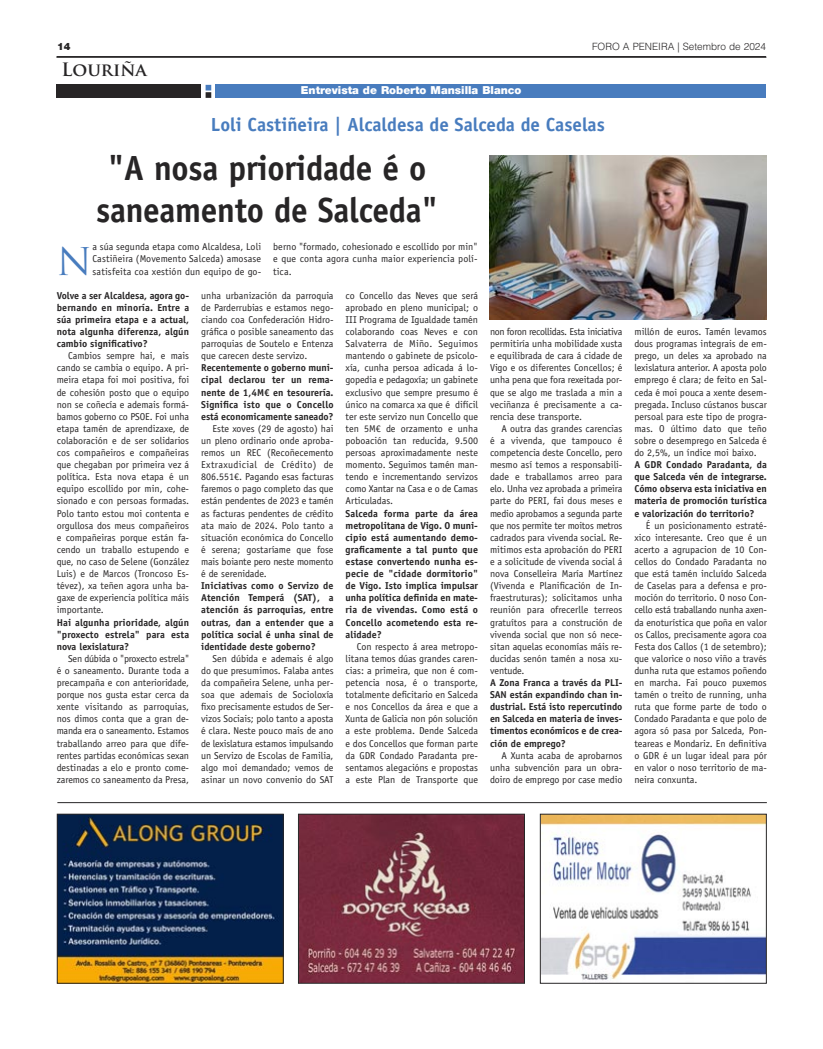
<style>
.page{position:relative;width:823px;height:1049px;background:#fff}
.page>*{position:absolute;margin:0;border:0;box-sizing:border-box;transform-origin:0 0}
.t1{font:37.2px "Trajan Pro";color:#487cbe}
.t2{font:700 35px/42px "Officina Sans Std";letter-spacing:-.01em;color:#272526;text-align:center;scale:.95 1}
.t3{font:700 19px "Officina Sans Std";color:#487cbe}
.t4{font:700 18px "Trajan Pro";color:#272526}
.t5{font:900 11px "Helvetica Neue LT";color:#fff}
.t6{font:10px/12.1px "Officina Sans Std";color:#272526;text-align:justify}
.t7{font:700 10px/12.1px "Officina Sans Std";color:#272526;text-align:justify}
.t8{font:300 10px "Helvetica LT Std";color:#272526}
.t9{font:900 10px "Helvetica Neue LT";color:#272526}
</style>
<div class="page">
<div style="left:57px;top:85px;width:144px;height:13px;background:#272526"></div>
<div style="left:215px;top:85px;width:550px;height:13px;background:#487cbe"></div>
<svg style="left:205px;top:85px;width:6px;height:13px"></svg>
<hr style="left:56px;top:57px;width:710px;height:1px;background:#272526">
<hr style="left:57px;top:56px;width:708px;height:1px;background:#272526">
<hr style="left:57px;top:802px;width:709px;height:1px;background:#272526">
<img style="left:300px;top:816px;width:222px;height:166px">
<div style="left:298px;top:814px;width:226px;height:170px;border:1px solid #272526"></div>
<img style="left:59px;top:816px;width:222px;height:166px">
<div style="left:57px;top:814px;width:226px;height:170px;border:1px solid #272526"></div>
<img style="left:489px;top:155px;width:276px;height:164px">
<img style="left:541px;top:816px;width:223px;height:165px">
<div style="left:539px;top:814px;width:227px;height:170px;border:1px solid #272526"></div>
<p class="t9" style="left:57px;top:42px;width:15px">14</p>
<p class="t8" style="left:591px;top:41px;width:175px">FORO A PENEIRA | Setembro de 2024</p>
<p class="t4" style="left:62px;top:59px;width:87px">Louriña</p>
<p class="t5" style="left:300px;top:85px;width:222px">Entrevista de Roberto Mansilla Blanco</p>
<p class="t3" style="left:211px;top:117px;width:395px">Loli Castiñeira | Alcaldesa de Salceda de Caselas</p>
<p class="t2" style="left:96px;top:150px;width:361px">"A nosa prioridade é o saneamento de Salceda"</p>
<p class="t1" style="left:57px;top:240px;width:37px">N</p>
<p class="t6" style="left:92px;top:242px;width:170px">a súa segunda etapa como Alcaldesa, Loli Castiñeira (Movemento Salceda) amosase satisfeita coa xestión dun equipo de go-</p>
<p class="t6" style="left:273px;top:242px;width:206px">berno "formado, cohesionado e escollido por min" e que conta agora cunha maior experiencia polí&shy;tica.</p>
<p class="t7" style="left:57px;top:290px;width:134px">Volve a ser Alcaldesa, agora go&shy;bernando en minoría. Entre a súa primeira etapa e a actual, nota algunha diferenza, algún cambio significativo?</p>
<p class="t6" style="left:57px;top:351px;width:134px;text-indent:11px">Cambios sempre hai, e mais cando se cambia o equipo. A pri&shy;meira etapa foi moi positiva, foi de cohesión posto que o equipo non se coñecía e ademais formá&shy;bamos goberno co PSOE. Foi unha etapa tamén de aprendizaxe, de colaboración e de ser solidarios cos compañeiros e compañeiras que chegaban por primeira vez á política. Esta nova etapa é un equipo escollido por min, cohe&shy;sionado e con persoas formadas.<br>Polo tanto estou moi contenta e orgullosa dos meus compañeiros e compañeiras porque están fa&shy;cendo un traballo estupendo e que, no caso de Selene (González Luis) e de Marcos (Troncoso Es&shy;tévez), xa teñen agora unha ba&shy;gaxe de experiencia política máis importante.</p>
<p class="t7" style="left:57px;top:617px;width:134px">Hai algunha prioridade, algún "proxecto estrela" para esta nova lexislatura?</p>
<p class="t6" style="left:57px;top:653px;width:134px;text-indent:11px">Sen dúbida o "proxecto estrela" é o saneamento. Durante toda a precampaña e con anterioridade, porque nos gusta estar cerca da xente visitando as parroquias, nos dimos conta que a gran de&shy;manda era o saneamento. Estamos traballando arreo para que dife&shy;rentes partidas económicas sexan destinadas a elo e pronto come&shy;zaremos co saneamento da Presa,</p>
<p class="t6" style="left:201px;top:290px;width:134px">unha urbanización da parroquia de Parderrubias e estamos nego&shy;ciando coa Confederación Hidro&shy;gráfica o posible saneamento das parroquias de Soutelo e Entenza que carecen deste servizo.</p>
<p class="t7" style="left:201px;top:363px;width:134px">Recentemente o goberno muni&shy;cipal declarou ter un rema&shy;nente de 1,4M€ en tesourería.<br>Significa isto que o Concello está economicamente saneado?</p>
<p class="t6" style="left:201px;top:423px;width:134px;text-indent:11px">Este xoves (29 de agosto) hai un pleno ordinario onde aproba&shy;remos un REC (Recoñecemento Extraxudicial de Crédito) de 806.551€. Pagando esas facturas faremos o pago completo das que están pendentes de 2023 e tamén as facturas pendentes de crédito ata maio de 2024. Polo tanto a situación económica do Concello é serena; gostaríame que fose mais boiante pero neste momento é de serenidade.</p>
<p class="t7" style="left:201px;top:580px;width:134px">Iniciativas como o Servizo de Atención Temperá (SAT), a atención ás parroquias, entre outras, dan a entender que a política social é unha sinal de identidade deste goberno?</p>
<p class="t6" style="left:201px;top:653px;width:134px;text-indent:11px">Sen dúbida e ademais é algo do que presumimos. Falaba antes da compañeira Selene, unha per&shy;soa que ademais de Socioloxía fixo precisamente estudos de Ser&shy;vizos Sociais; polo tanto a aposta é clara. Neste pouco mais de ano de lexislatura estamos impulsando un Servizo de Escolas de Familia, algo moi demandado; vemos de asinar un novo convenio do SAT</p>
<p class="t6" style="left:345px;top:290px;width:134px">co Concello das Neves que será aprobado en pleno municipal; o III Programa de Igualdade tamén colaborando coas Neves e con Salvaterra de Miño. Seguimos mantendo o gabinete de psicolo&shy;xía, cunha persoa adicada á lo&shy;gopedia e pedagoxía; un gabinete exclusivo que sempre presumo é único na comarca xa que é difícil ter este servizo nun Concello que ten 5M€ de orzamento e unha poboación tan reducida, 9.500 persoas aproximadamente neste momento. Seguimos tamén man&shy;tendo e incrementando servizos como Xantar na Casa e o de Camas Articuladas.</p>
<p class="t7" style="left:345px;top:508px;width:134px">Salceda forma parte da área metropolitana de Vigo. O muni&shy;cipio está aumentando demo&shy;graficamente a tal punto que estase convertendo nunha es&shy;pecie de "cidade dormitorio" de Vigo. Isto implica impulsar unha política definida en mate&shy;ria de vivendas. Como está o Concello acometendo esta re&shy;alidade?</p>
<p class="t6" style="left:345px;top:641px;width:134px;text-indent:11px">Con respecto á area metropo&shy;litana temos dúas grandes caren&shy;cias: a primeira, que non é com&shy;petencia nosa, é o transporte, totalmente deficitario en Salceda e nos Concellos da área e que a Xunta de Galicia non pón solución a este problema. Dende Salceda e dos Concellos que forman parte da GDR Condado Paradanta pre&shy;sentamos alegacións e propostas a este Plan de Transporte que</p>
<p class="t6" style="left:489px;top:326px;width:134px">non foron recollidas. Esta iniciativa permitiría unha mobilidade xusta e equilibrada de cara á cidade de Vigo e os diferentes Concellos; é unha pena que fora rexeitada por&shy;que se algo me traslada a min a veciñanza é precisamente a ca&shy;rencia dese transporte.</p>
<p class="t6" style="left:489px;top:423px;width:134px;text-indent:11px">A outra das grandes carencias é a vivenda, que tampouco é competencia deste Concello, pero mesmo así temos a responsabili&shy;dade e traballamos arreo para elo. Unha vez aprobada a primeira parte do PERI, fai dous meses e medio aprobamos a segunda parte que nos permite ter moitos metros cadrados para vivenda social. Re&shy;mitimos esta aprobación do PERI e a solicitude de vivenda social á nova Conselleira María Martínez (Vivenda e Planificación de In&shy;fraestruturas); solicitamos unha reunión para ofrecerlle terreos gratuítos para a construción de vivenda social que non só nece&shy;sitan aquelas economías máis re&shy;ducidas senón tamén a nosa xu&shy;ventude.</p>
<p class="t7" style="left:489px;top:677px;width:134px">A Zona Franca a través da PLI-SAN están expandindo chan in&shy;dustrial. Está isto repercutindo en Salceda en materia de inves&shy;timentos económicos e de crea&shy;ción de emprego?</p>
<p class="t6" style="left:489px;top:750px;width:134px;text-indent:11px">A Xunta acaba de aprobarnos unha subvención para un obra&shy;doiro de emprego por case medio</p>
<p class="t6" style="left:634px;top:326px;width:134px">millón de euros. Tamén levamos dous programas integrais de em&shy;prego, un deles xa aprobado na lexislatura anterior. A aposta polo emprego é clara; de feito en Sal&shy;ceda é moi pouca a xente desem&shy;pregada. Incluso cústanos buscar persoal para este tipo de progra&shy;mas. O último dato que teño sobre o desemprego en Salceda é do 2,5%, un índice moi baixo.</p>
<p class="t7" style="left:634px;top:459px;width:134px">A GDR Condado Paradanta, da que Salceda vén de integrarse.<br>Cómo observa esta iniciativa en materia de promoción turística e valorización do territorio?</p>
<p class="t6" style="left:634px;top:520px;width:134px;text-indent:11px">É un posicionamento estraté&shy;xico interesante. Creo que é un acerto a agrupacion de 10 Con&shy;cellos do Condado Paradanta no que está tamén incluído Salceda de Caselas para a defensa e pro&shy;moción do territorio. O noso Con&shy;cello está traballando nunha axen&shy;da enoturística que poña en valor os Callos, precisamente agora coa Festa dos Callos (1 de setembro); que valorice o noso viño a través dunha ruta que estamos poñendo en marcha. Fai pouco puxemos tamén o treito de running, unha ruta que forme parte de todo o Condado Paradanta e que polo de agora só pasa por Salceda, Pon&shy;teareas e Mondariz. En definitiva o GDR é un lugar ideal para pór en valor o noso territorio de ma&shy;neira conxunta.</p>
</div>
